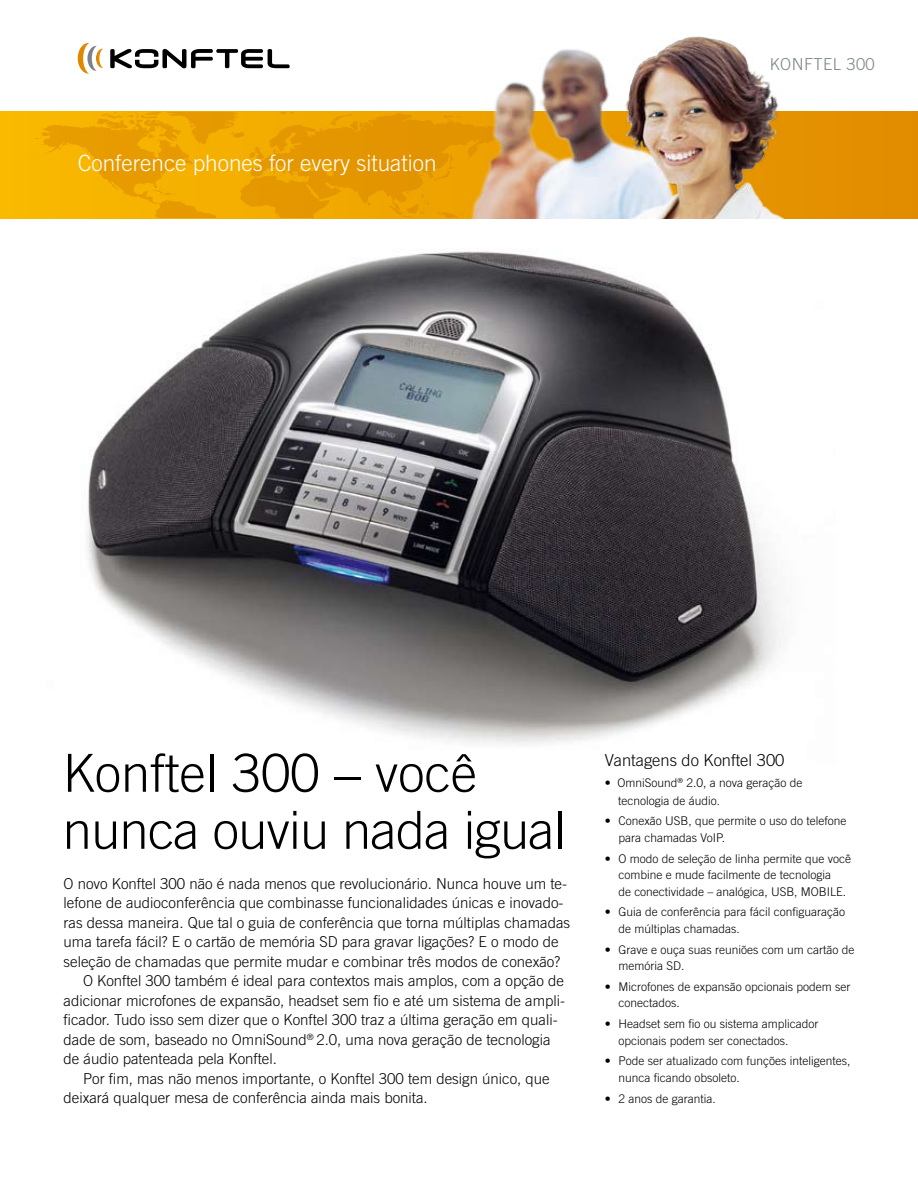
<style>
.page{position:relative;width:918px;height:1188px;background:#fff}
.page>*{position:absolute;margin:0;border:0;box-sizing:border-box;transform-origin:0 0}
.t1{font:300 52.5px/57px "Trade Gothic LT Std";letter-spacing:-.015em;color:#000}
.t2{font:300 22.5px "Trade Gothic LT Std";color:#fff}
.t3{font:300 16.5px "Trade Gothic LT Std";color:#000}
.t4{font:300 16.5px "Trade Gothic LT Std";letter-spacing:.025em;color:#7b8388}
.t5{font:300 15px/19.5px "Trade Gothic LT Std";color:#000}
.t6{font:300 12px/16.5px "Trade Gothic LT Std";color:#000}
</style>
<div class="page">
<svg style="left:0;top:112px;width:918px;height:106px;background:#ea9e00"></svg>
<svg style="left:441px;top:114px;width:19px;height:10px"></svg>
<svg style="left:272px;top:207px;width:3px;height:4px"></svg>
<svg style="left:249px;top:152px;width:4px;height:6px"></svg>
<svg style="left:386px;top:192px;width:34px;height:26px"></svg>
<svg style="left:290px;top:116px;width:109px;height:21px;background:#e89d00"></svg>
<svg style="left:152px;top:186px;width:31px;height:16px"></svg>
<svg style="left:31px;top:112px;width:208px;height:54px;background:#eea700"></svg>
<img style="left:100px;top:112px;width:304px;height:4px">
<img style="left:253px;top:143px;width:46px;height:35px">
<img style="left:421px;top:152px;width:39px;height:47px">
<svg style="left:110px;top:49px;width:180px;height:19px"></svg>
<svg style="left:78px;top:43px;width:25px;height:31px"></svg>
<img style="left:460px;top:36px;width:324px;height:182px">
<img style="left:87px;top:251px;width:694px;height:494px">
<h2 class="t2" style="left:78px;top:150px;width:360px">Conference phones for every situation</h2>
<p class="t4" style="left:770px;top:55px;width:107px">Konftel 300</p>
<h1 class="t1" style="left:63px;top:744px;width:504px">Konftel 300 – você nunca ouviu nada igual</h1>
<p class="t5" style="left:64px;top:874px;width:508px">O novo Konftel 300 não é nada menos que revolucionário. N unca houve um te&shy;lefone de audioconferência que combinasse funcionalidades únicas e inovado&shy;ras dessa maneira. Que tal o guia de conferência que torna múltiplas chamadas uma tarefa fácil? E o cartão de memória SD para gravar ligações? E o modo de seleção de chamadas que permite mudar e combinar três modos de conexão?<br>O</p>
<p class="t5" style="left:64px;top:971px;width:503px;text-indent:34px">Konftel 300 também é ideal para contextos mais amplos, com a opção de adicionar microfones de expansão, headset sem fio e até um sistema de ampli&shy;ficador. Tudo isso sem dizer que o Konftel 300 traz a última geração em quali&shy;dade de som, baseado no OmniSound<sup>®</sup> 2.0, uma nova geração de tecnologia de áudio patenteada pela Konftel.</p>
<p class="t5" style="left:64px;top:1069px;width:488px;text-indent:20px">Por fim, mas não menos importante, o Konftel 300 tem design único, que deixará qualquer mesa de conferência ainda mais bonita.</p>
<p class="t3" style="left:605px;top:750px;width:181px">Vantagens do Konftel 300</p>
<p class="t6" style="left:618px;top:773px;width:186px;line-height:18px;text-indent:-13px">• OmniSound<sup>®</sup> 2.0, a nova geração de tecnologia de áudio.</p>
<p class="t6" style="left:618px;top:813px;width:230px;text-indent:-14px">• Conexão USB, que permite o uso do telefone para chamadas VoIP.</p>
<p class="t6" style="left:618px;top:850px;width:234px;text-indent:-14px">• O modo de seleção de linha permite que você combine e mude facilmente de tecnologia<br>de conectividade – analógica, USB, MOBILE.</p>
<p class="t6" style="left:618px;top:904px;width:228px;text-indent:-14px">• Guia de conferência para fácil configuaração de múltiplas chamadas.</p>
<p class="t6" style="left:618px;top:941px;width:238px;text-indent:-14px">• Grave e ouça suas reuniões com um cartão de memória SD.</p>
<p class="t6" style="left:618px;top:978px;width:234px;text-indent:-14px">• Microfones de expansão opcionais podem ser conectados.</p>
<p class="t6" style="left:618px;top:1015px;width:201px;text-indent:-14px">• Headset sem fio ou sistema amplicador opcionais podem ser conectados.</p>
<p class="t6" style="left:618px;top:1053px;width:234px;text-indent:-14px">• Pode ser atualizado com funções inteligentes, nunca ficando obsoleto.</p>
<p class="t6" style="left:605px;top:1090px;width:112px">• 2 anos de garantia.</p>
</div>
